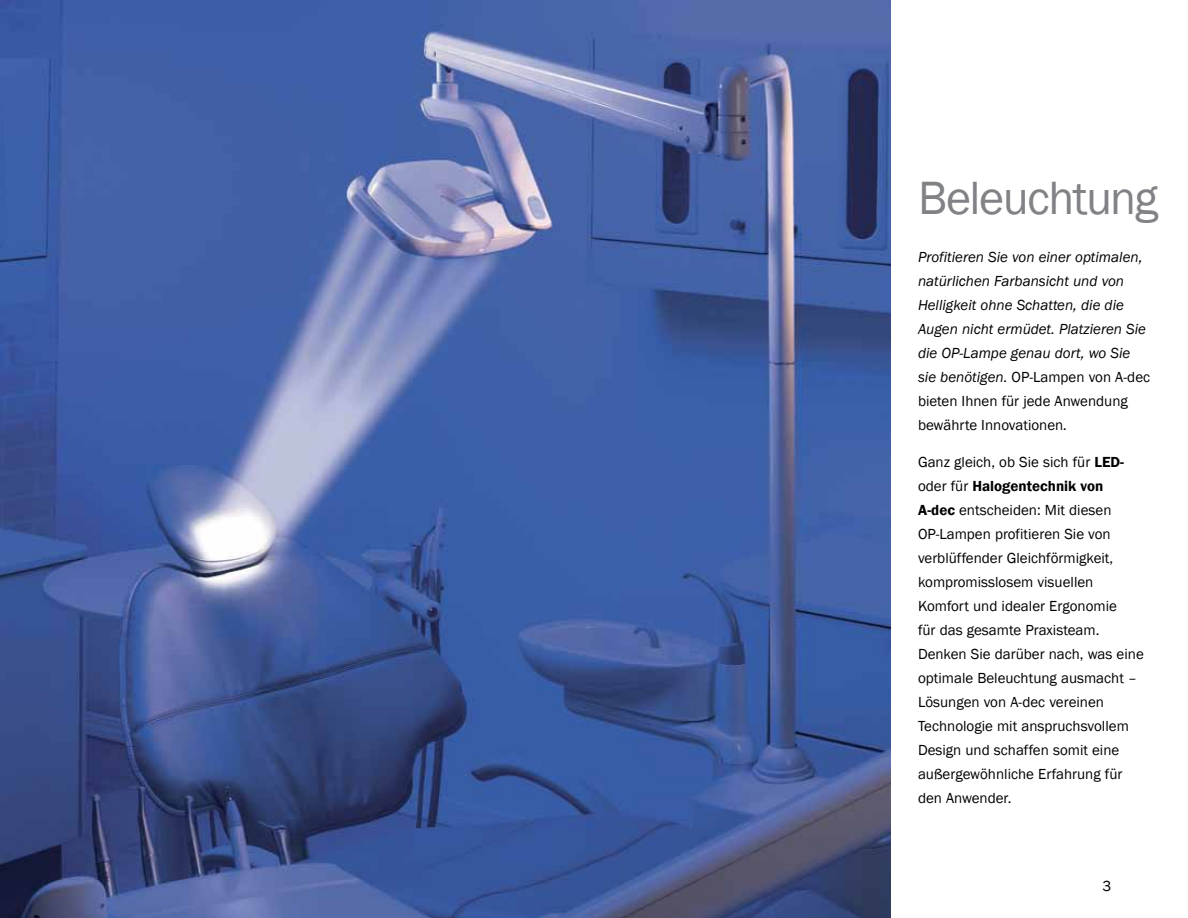
<style>
.page{position:relative;width:1188px;height:918px;background:#fff}
.page>*{position:absolute;margin:0;border:0;box-sizing:border-box;transform-origin:0 0}
.t1{font:48px "Franklin Gothic";letter-spacing:-.03em;color:#808285}
.t2{font:15px/24px "Franklin Gothic";color:#000}
.t3{font:italic 15px/24px "Franklin Gothic";color:#000}
.s1{font-style:normal}
.s2{font-weight:600}
</style>
<div class="page">
<img style="left:0;top:0;width:891px;height:918px">
<h1 class="t1" style="left:918px;top:168px;width:242px">Beleuchtung</h1>
<p class="t3" style="left:918px;top:245px;width:234px">Profitieren Sie von einer optimalen, natürlichen Farbansicht und von Helligkeit ohne Schatten, die die Augen nicht ermüdet. Platzieren Sie die OP-Lampe genau dort, wo Sie sie benötigen. <span class="s1">OP-Lampen von A-dec bieten Ihnen für jede Anwendung bewährte Innovationen</span>.</p>
<p class="t2" style="left:918px;top:450px;width:227px">Ganz gleich, ob Sie sich für <span class="s2">LED&shy;</span>oder für <span class="s2">Halogentechnik von<br>A-dec</span> entscheiden: Mit diesen<br>OP-Lampen profitieren Sie von verblüffender Gleichförmigkeit, kompromisslosem visuellen<br>Komfort und idealer Ergonomie<br>für das gesamte Praxisteam.<br>Denken Sie darüber nach, was eine optimale Beleuchtung ausmacht –<br>Lösungen von A-dec vereinen<br>Technologie mit anspruchsvollem<br>Design und schaffen somit eine außergewöhnliche Erfahrung für den Anwender.</p>
<p class="t2" style="left:1103px;top:874px;width:10px">3</p>
</div>
